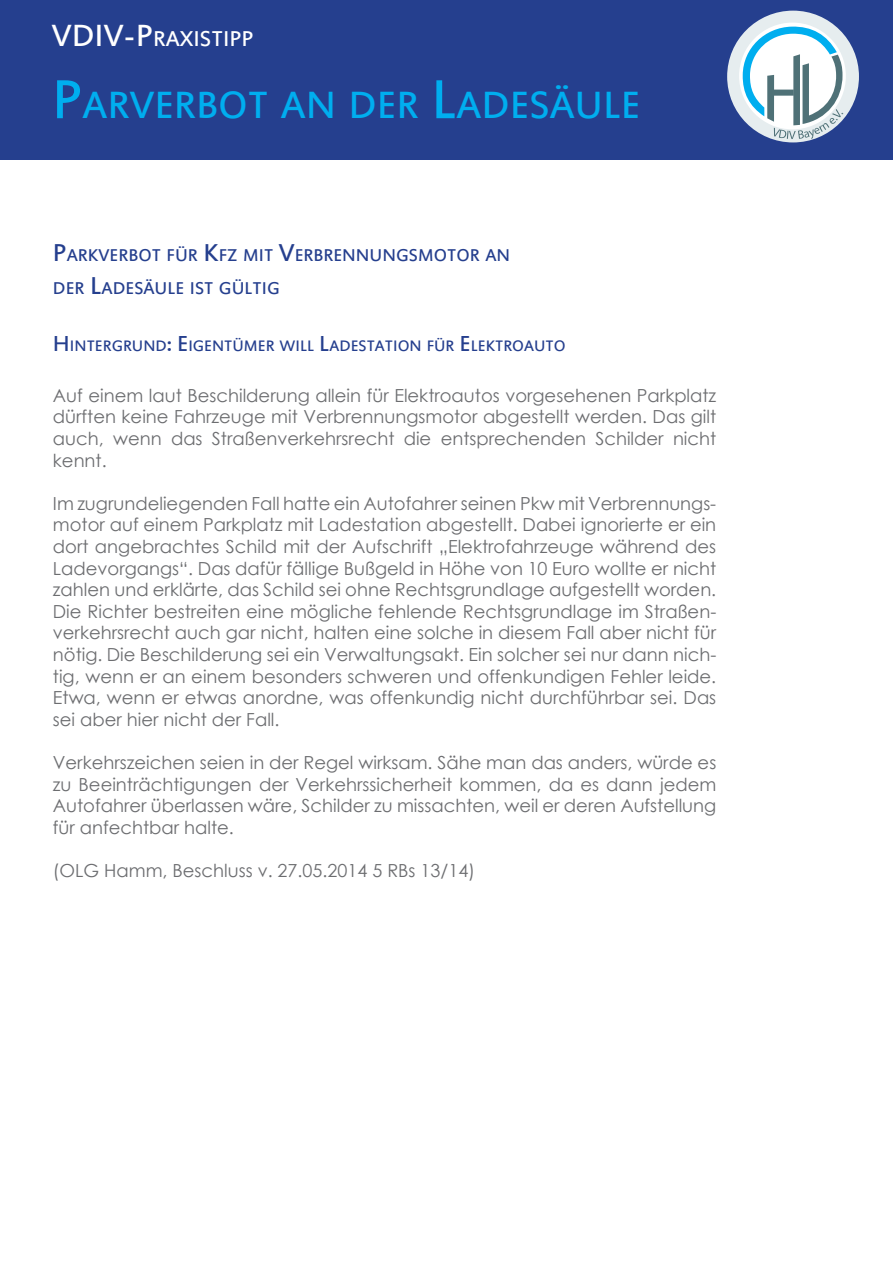
<style>
.page{position:relative;width:893px;height:1263px;background:#fff}
.page>*{position:absolute;margin:0;border:0;box-sizing:border-box;transform-origin:0 0}
.t1{font:42px "Estrangelo Edessa";color:#00aeef}
.t2{font:23.7px "Estrangelo Edessa";color:#fff}
.t3{font:18.9px/32.4px "Estrangelo Edessa";color:#253f8e}
.t4{font:18px/21.6px "Century Gothic";color:#6c6d70;text-align:justify}
.t5{font:16.8px "Estrangelo Edessa";color:#253f8e}
.s1{font-size:33.9px}
.s2{font-size:60px}
.s3{font-size:27px}
.s4{font-size:24px}
</style>
<div class="page">
<div style="left:0;top:0;width:893px;height:160px;background:#253f8e"></div>
<div style="left:727px;top:11px;width:132px;height:131px;background:#e6edef;border-radius:50%"></div>
<svg style="left:742px;top:26px;width:101px;height:113px"></svg>
<h2 class="t2" style="left:52px;top:27px;width:182px"><span class="s1">VDIV-P</span>RAXI STIPP</h2>
<h1 class="t1" style="left:52px;top:84px;width:590px"><span class="s2">P</span>ARVERBOT AN DER <span class="s2">L</span>ADESÄULE</h1>
<p class="t3" style="left:53px;top:240px;width:459px"><span class="s3">P</span>ARKVERBOT FÜR <span class="s3">K</span>FZ MIT <span class="s3">V</span>ERBRENNUNGSMOTOR AN<br>DER <span class="s3">L</span>ADESÄULE IST GÜLTIG</p>
<p class="t5" style="left:53px;top:338px;width:514px"><span class="s4">H</span>I NTERGRUND<span class="s4">: E</span> IGENTÜMER WI LL <span class="s4">L</span>ADESTATION FÜR <span class="s4">E</span> LEKTROAUTO</p>
<p class="t4" style="left:53px;top:384px;width:665px">Auf einem laut Beschilderung allein für Elektroautos vorgesehenen Parkplatz dürften keine Fahrzeuge mit Verbrennungsmotor abgestellt werden. Das gilt auch, wenn das Straßenverkehrsrecht die entsprechenden Schilder nicht kennt.</p>
<p class="t4" style="left:53px;top:492px;width:665px">Im zugrundeliegenden Fall hatte ein Autofahrer seinen Pkw mit Verbrennungs&shy;motor auf einem Parkplatz mit Ladestation abgestellt. Dabei ignorierte er ein dort angebrachtes Schild mit der Aufschrift „Elektrofahrzeuge während des Ladevorgangs“. Das dafür fällige Bußgeld in Höhe von 10 Euro wollte er nicht zahlen und erklärte, das Schild sei ohne Rechtsgrundlage aufgestellt worden.<br>Die Richter bestreiten eine mögliche fehlende Rechtsgrundlage im Straßen&shy;verkehrsrecht auch gar nicht, halten eine solche in diesem Fall aber nicht für nötig. Die Beschilderung sei ein Verwaltungsakt. Ein solcher sei nur dann nich&shy;tig, wenn er an einem besonders schweren und offenkundigen Fehler leide.<br>Etwa, wenn er etwas anordne, was offenkundig nicht durchführbar sei. Das sei aber hier nicht der Fall.</p>
<p class="t4" style="left:53px;top:751px;width:665px">Verkehrszeichen seien in der Regel wirksam. Sähe man das anders, würde es zu Beeinträchtigungen der Verkehrssicherheit kommen, da es dann jedem Autofahrer überlassen wäre, Schilder zu missachten, weil er deren Aufstellung für anfechtbar halte.</p>
<p class="t4" style="left:53px;top:859px;width:424px">(OLG Hamm, Beschluss v. 27.05.2014 5 RBs 13/14)</p>
</div>
